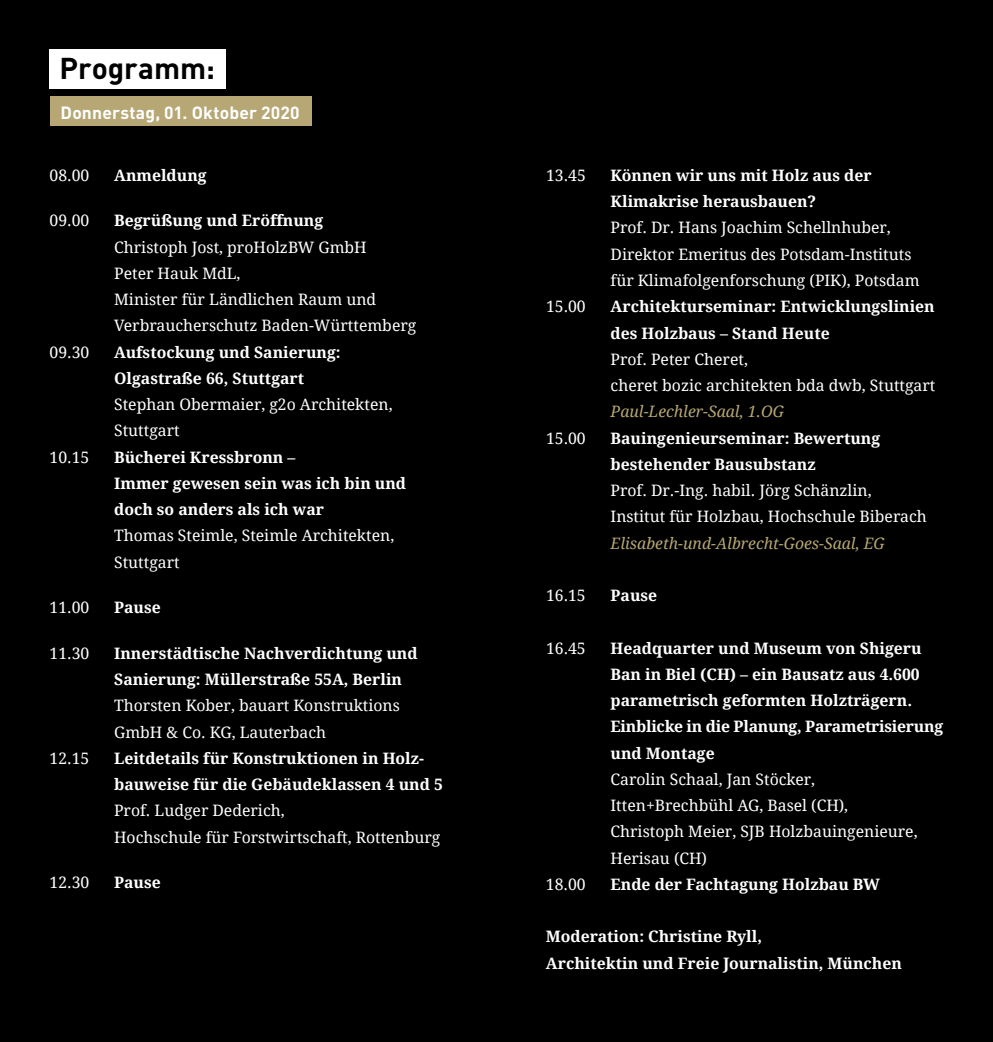
<style>
.page{position:relative;width:993px;height:1042px;background:#fff}
.page>*{position:absolute;margin:0;border:0;box-sizing:border-box;transform-origin:0 0}
.t1{font:700 29.75px "DIN";color:#000}
.t2{font:700 17.5px "DIN";letter-spacing:.01em;color:#fff}
.t3{font:15.75px/26.2px "Droid Serif";color:#fff}
.t4{font:700 15.75px/26.2px "Droid Serif";color:#fff}
.t5{font:italic 15.75px "Droid Serif";color:#b6a775}
</style>
<div class="page">
<div style="left:0;top:0;width:992px;height:1042px;background:#000"></div>
<div style="left:50px;top:97px;width:261px;height:29px;background:#b6a775"></div>
<div style="left:50px;top:49px;width:176px;height:40px;background:#fff"></div>
<h1 class="t1" style="left:60px;top:49px;width:157px">Programm:</h1>
<p class="t2" style="left:61px;top:101px;width:240px">Donnerstag, 01. Oktober 2020</p>
<p class="t3" style="left:50px;top:162px;width:41px">08.00</p>
<p class="t4" style="left:114px;top:162px;width:94px">Anmeldung</p>
<p class="t3" style="left:50px;top:208px;width:41px">09.00</p>
<p class="t4" style="left:114px;top:208px;width:210px">Begrüßung und Eröffnung</p>
<p class="t3" style="left:114px;top:234px;width:303px">Christoph Jost, proHolzBW GmbH<br>Peter Hauk MdL,<br>Minister für Ländlichen Raum und<br>Verbraucherschutz Baden-Württemberg</p>
<p class="t3" style="left:50px;top:339px;width:41px">09.30</p>
<p class="t4" style="left:114px;top:339px;width:228px">Aufstockung und Sanierung:<br>Olgastraße 66, Stuttgart</p>
<p class="t3" style="left:114px;top:392px;width:280px">Stephan Obermaier, g2o Architekten,<br>Stuttgart</p>
<p class="t3" style="left:50px;top:444px;width:41px">10.15</p>
<p class="t4" style="left:114px;top:444px;width:293px">Bücherei Kressbronn –<br>Immer gewesen sein was ich bin und doch so anders als ich war</p>
<p class="t3" style="left:114px;top:523px;width:281px">Thomas Steimle, Steimle Architekten,<br>Stuttgart</p>
<p class="t3" style="left:50px;top:595px;width:41px">11.00</p>
<p class="t4" style="left:114px;top:595px;width:48px">Pause</p>
<p class="t3" style="left:50px;top:640px;width:41px">11.30</p>
<p class="t4" style="left:114px;top:640px;width:305px">Innerstädtische Nachverdichtung und<br>Sanierung: Müllerstraße 55A, Berlin</p>
<p class="t3" style="left:114px;top:693px;width:287px">Thorsten Kober, bauart Konstruktions<br>GmbH &amp; Co. KG, Lauterbach</p>
<p class="t3" style="left:50px;top:745px;width:41px">12.15</p>
<p class="t4" style="left:114px;top:745px;width:330px">Leitdetails für Konstruktionen in Holz&shy;bauweise für die Gebäudeklassen 4 und 5</p>
<p class="t3" style="left:114px;top:798px;width:328px">Prof. Ludger Dederich,<br>Hochschule für Forstwirtschaft, Rottenburg</p>
<p class="t3" style="left:50px;top:869px;width:41px">12.30</p>
<p class="t4" style="left:114px;top:869px;width:48px">Pause</p>
<p class="t3" style="left:546px;top:162px;width:41px">13.45</p>
<p class="t4" style="left:610px;top:162px;width:262px">Können wir uns mit Holz aus der<br>Klimakrise herausbauen?</p>
<p class="t3" style="left:610px;top:215px;width:310px">Prof. Dr. Hans Joachim Schellnhuber,<br>Direktor Emeritus des Potsdam-Instituts für Klimafolgenforschung (PIK), Potsdam</p>
<p class="t3" style="left:546px;top:294px;width:41px">15.00</p>
<p class="t4" style="left:610px;top:294px;width:325px">Architekturseminar: Entwicklungslinien des Holzbaus – Stand Heute</p>
<p class="t3" style="left:610px;top:346px;width:326px">Prof. Peter Cheret,<br>cheret bozic architekten bda dwb, Stuttgart</p>
<p class="t5" style="left:610px;top:403px;width:175px">Paul-Lechler-Saal, 1.OG</p>
<p class="t3" style="left:546px;top:425px;width:41px">15.00</p>
<p class="t4" style="left:610px;top:425px;width:271px">Bauingenieurseminar: Bewertung bestehender Bausubstanz</p>
<p class="t3" style="left:610px;top:477px;width:317px">Prof. Dr.-Ing. habil. Jörg Schänzlin,<br>Institut für Holzbau, Hochschule Biberach</p>
<p class="t5" style="left:610px;top:534px;width:276px">Elisabeth-und-Albrecht-Goes-Saal, EG</p>
<p class="t3" style="left:546px;top:582px;width:41px">16.15</p>
<p class="t4" style="left:610px;top:582px;width:48px">Pause</p>
<p class="t3" style="left:546px;top:635px;width:41px">16.45</p>
<p class="t4" style="left:610px;top:635px;width:334px">Headquarter und Museum von Shigeru Ban in Biel (CH) – ein Bausatz aus 4.600 parametrisch geformten Holzträgern.<br>Einblicke in die Planung, Parametrisierung und Montage</p>
<p class="t3" style="left:610px;top:766px;width:308px">Carolin Schaal, Jan Stöcker,<br>Itten+Brechbühl AG, Basel (CH),<br>Christoph Meier, SJB Holzbauingenieure,<br>Herisau (CH)</p>
<p class="t3" style="left:546px;top:871px;width:41px">18.00</p>
<p class="t4" style="left:610px;top:871px;width:271px">Ende der Fachtagung Holzbau BW</p>
<p class="t4" style="left:546px;top:924px;width:357px">Moderation: Christine Ryll,<br>Architektin und Freie Journalistin, München</p>
</div>
